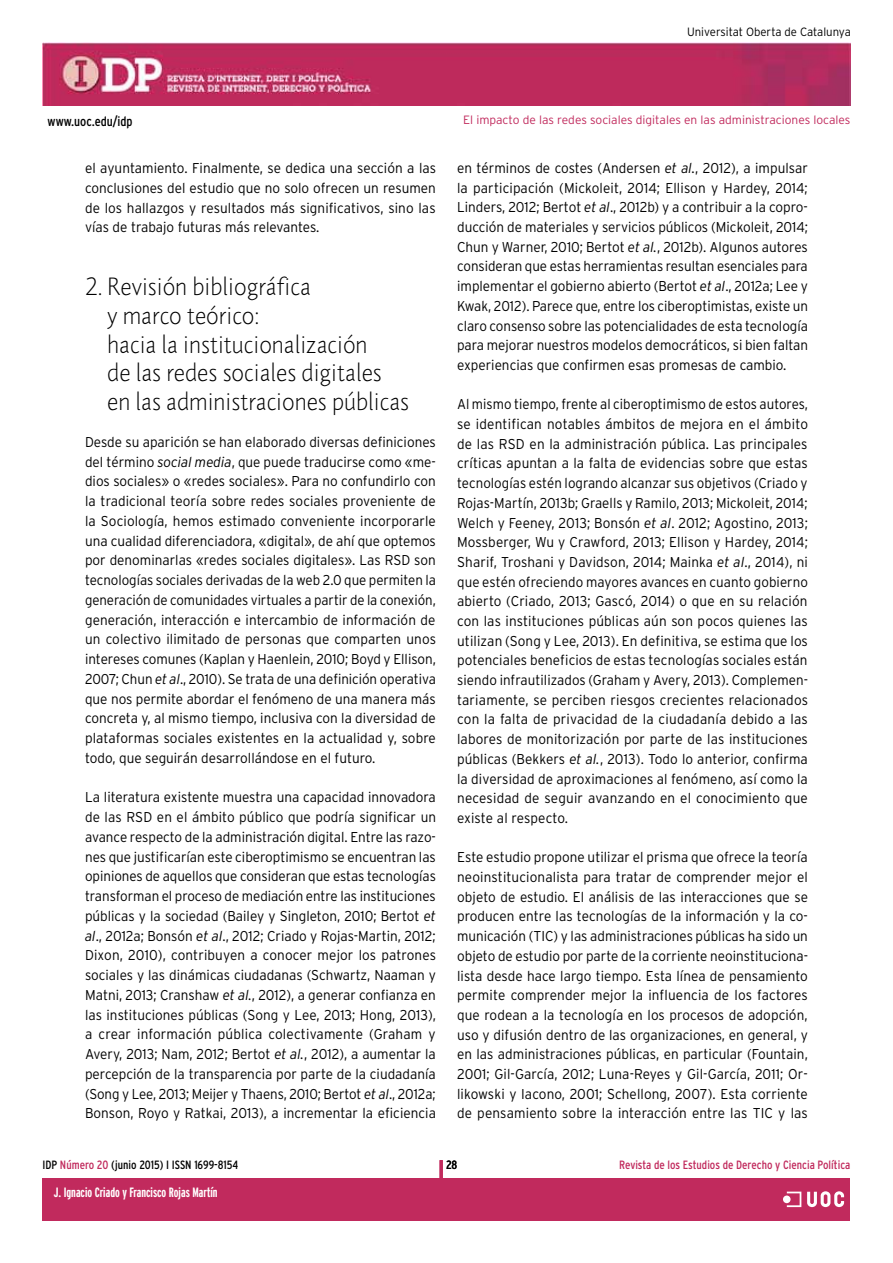
<style>
.page{position:relative;width:893px;height:1263px;background:#fff}
.page>*{position:absolute;margin:0;border:0;box-sizing:border-box;transform-origin:0 0}
.t1{font:300 24px/28.8px "Pragma ND";color:#000;scale:.95 1}
.t2{font:300 14.25px/19.8px "Interstate";color:#000;text-align:justify;scale:.95 1}
.t3{font:300 14.25px/19.6px "Interstate";color:#000;text-align:justify;scale:.93 1}
.t4{font:700 extra-condensed 13.5px "Interstate";color:#fff}
.t5{font:condensed 13.5px "Interstate";color:#000}
.t6{font:300 12px "Interstate";color:#c12a5d}
.t7{font:condensed 12px "Interstate";color:#c12a5d}
.t8{font:condensed 12px "Interstate";color:#000}
.t9{font:300 12px "Interstate";color:#000;scale:.95 1}
.t10{font:700 extra-condensed 12px "Interstate";color:#fff}
.s1{font-style:italic}
.s2{color:#c12a5d}
</style>
<div class="page">
<img style="left:43px;top:43px;width:807px;height:63px">
<div style="left:43px;top:1178px;width:807px;height:42px;background:#c12a5d"></div>
<div style="left:783px;top:1195px;width:8px;height:8px;background:#fff;border-radius:50%"></div>
<svg style="left:787px;top:1191px;width:57px;height:17px"></svg>
<hr style="left:440px;top:1160px;width:3px;height:44px;background:#c12a5d">
<p class="t9" style="left:687px;top:25px;width:174px">Universitat Oberta de Catalunya</p>
<p class="t5" style="left:48px;top:113px;width:87px">www.uoc.edu/idp</p>
<p class="t2" style="left:85px;top:158px;width:371px">el ayuntamiento. Finalmente, se dedica una sección a las conclusiones del estudio que no solo ofrecen un resumen de los hallazgos y resultados más significativos, sino las vías de trabajo futuras más relevantes.</p>
<h1 class="t1" style="left:107px;top:272px;width:319px;text-indent:-22px">2. Revisión bibliográfica<br>y marco teórico:<br>hacia la institucionalización<br>de las redes sociales digitales en las administraciones públicas</h1>
<p class="t2" style="left:85px;top:432px;width:371px">Desde su aparición se han elaborado diversas definiciones del término <span class="s1">social media</span>, que puede traducirse como «me&shy;dios sociales» o «redes sociales». Para no confundirlo con la tradicional teoría sobre redes sociales proveniente de la Sociología, hemos estimado conveniente incorporarle una cualidad diferenciadora, «digital», de ahí que optemos por denominarlas «redes sociales digitales». Las RSD son tecnologías sociales derivadas de la web 2.0 que permiten la generación de comunidades virtuales a partir de la conexión, generación, interacción e intercambio de información de un colectivo ilimitado de personas que comparten unos intereses comunes (Kaplan y Haenlein, 2010; Boyd y Ellison, 2007; Chun <span class="s1">et al</span>., 2010). Se trata de una definición operativa que nos permite abordar el fenómeno de una manera más concreta y, al mismo tiempo, inclusiva con la diversidad de plataformas sociales existentes en la actualidad y, sobre todo, que seguirán desarrollándose en el futuro.</p>
<p class="t2" style="left:85px;top:787px;width:371px">La literatura existente muestra una capacidad innovadora de las RSD en el ámbito público que podría significar un avance respecto de la administración digital. Entre las razo&shy;nes que justificarían este ciberoptimismo se encuentran las opiniones de aquellos que consideran que estas tecnologías transforman el proceso de mediación entre las instituciones públicas y la sociedad (Bailey y Singleton, 2010; Bertot <span class="s1">et al</span>., 2012a; Bonsón <span class="s1">et al</span>., 2012; Criado y Rojas-Martin, 2012; Dixon, 2010), contribuyen a conocer mejor los patrones sociales y las dinámicas ciudadanas (Schwartz, Naaman y Matni, 2013; Cranshaw <span class="s1">et al.</span>, 2012), a generar confianza en las instituciones públicas (Song y Lee, 2013; Hong, 2013), a crear información pública colectivamente (Graham y Avery, 2013; Nam, 2012; Bertot <span class="s1">et al.</span>, 2012), a aumentar la percepción de la transparencia por parte de la ciudadanía (Song y Lee, 2013; Meijer y Thaens, 2010; Bertot <span class="s1">et al</span>., 2012a; Bonson, Royo y Ratkai, 2013), a incrementar la eficiencia</p>
<p class="t6" style="left:463px;top:113px;width:389px">El impacto de las redes sociales digitales en las administraciones locales</p>
<p class="t2" style="left:457px;top:158px;width:371px">en términos de costes (Andersen <span class="s1">et al.</span>, 2012), a impulsar la participación (Mickoleit, 2014; Ellison y Hardey, 2014; Linders, 2012; Bertot <span class="s1">et al</span>., 2012b) y a contribuir a la copro&shy;ducción de materiales y servicios públicos (Mickoleit, 2014; Chun y Warner, 2010; Bertot <span class="s1">et al.</span>, 2012b). Algunos autores consideran que estas herramientas resultan esenciales para implementar el gobierno abierto (Bertot <span class="s1">et al</span>., 2012a; Lee y Kwak, 2012). Parece que, entre los ciberoptimistas, existe un claro consenso sobre las potencialidades de esta tecnología para mejorar nuestros modelos democráticos, si bien faltan experiencias que confirmen esas promesas de cambio.</p>
<p class="t3" style="left:457px;top:394px;width:379px">Al mismo tiempo, frente al ciberoptimismo de estos autores, se identifican notables ámbitos de mejora en el ámbito de las RSD en la administración pública. Las principales críticas apuntan a la falta de evidencias sobre que estas tecnologías estén logrando alcanzar sus objetivos (Criado y Rojas-Martín, 2013b; Graells y Ramilo, 2013; Mickoleit, 2014; Welch y Feeney, 2013; Bonsón <span class="s1">et al</span>. 2012; Agostino, 2013; Mossberger, Wu y Crawford, 2013; Ellison y Hardey, 2014; Sharif, Troshani y Davidson, 2014; Mainka <span class="s1">et al</span>., 2014), ni que estén ofreciendo mayores avances en cuanto gobierno abierto (Criado, 2013; Gascó, 2014) o que en su relación con las instituciones públicas aún son pocos quienes las utilizan (Song y Lee, 2013). En definitiva, se estima que los potenciales beneficios de estas tecnologías sociales están siendo infrautilizados (Graham y Avery, 2013). Complemen&shy;tariamente, se perciben riesgos crecientes relacionados con la falta de privacidad de la ciudadanía debido a las labores de monitorización por parte de las instituciones públicas (Bekkers <span class="s1">et al.</span>, 2013). Todo lo anterior, confirma la diversidad de aproximaciones al fenómeno, así como la necesidad de seguir avanzando en el conocimiento que existe al respecto.</p>
<p class="t2" style="left:457px;top:847px;width:371px">Este estudio propone utilizar el prisma que ofrece la teoría neoinstitucionalista para tratar de comprender mejor el objeto de estudio. El análisis de las interacciones que se producen entre las tecnologías de la información y la co&shy;municación (TIC) y las administraciones públicas ha sido un objeto de estudio por parte de la corriente neoinstituciona&shy;lista desde hace largo tiempo. Esta línea de pensamiento permite comprender mejor la influencia de los factores que rodean a la tecnología en los procesos de adopción, uso y difusión dentro de las organizaciones, en general, y en las administraciones públicas, en particular (Fountain, 2001; Gil-García, 2012; Luna-Reyes y Gil-García, 2011; Or&shy;likowski y Iacono, 2001; Schellong, 2007). Esta corriente de pensamiento sobre la interacción entre las TIC y las</p>
<p class="t8" style="left:446px;top:1158px;width:13px">28</p>
<p class="t8" style="left:43px;top:1158px;width:197px">IDP <span class="s2">Número 20</span> (junio 2015) I ISSN 1699-8154</p>
<p class="t7" style="left:619px;top:1158px;width:233px">Revista de los Estudios de Derecho y Ciencia Política</p>
<p class="t4" style="left:59px;top:1185px;width:62px">ose R. Agustina</p>
<p class="t4" style="left:54px;top:1185px;width:165px">J. Ignacio Criado y Francisco Rojas Martín</p>
<p class="t10" style="left:54px;top:1185px;width:31px">Eloi Puig</p>
<p class="t10" style="left:59px;top:1185px;width:31px">Eloi Puig</p>
</div>
